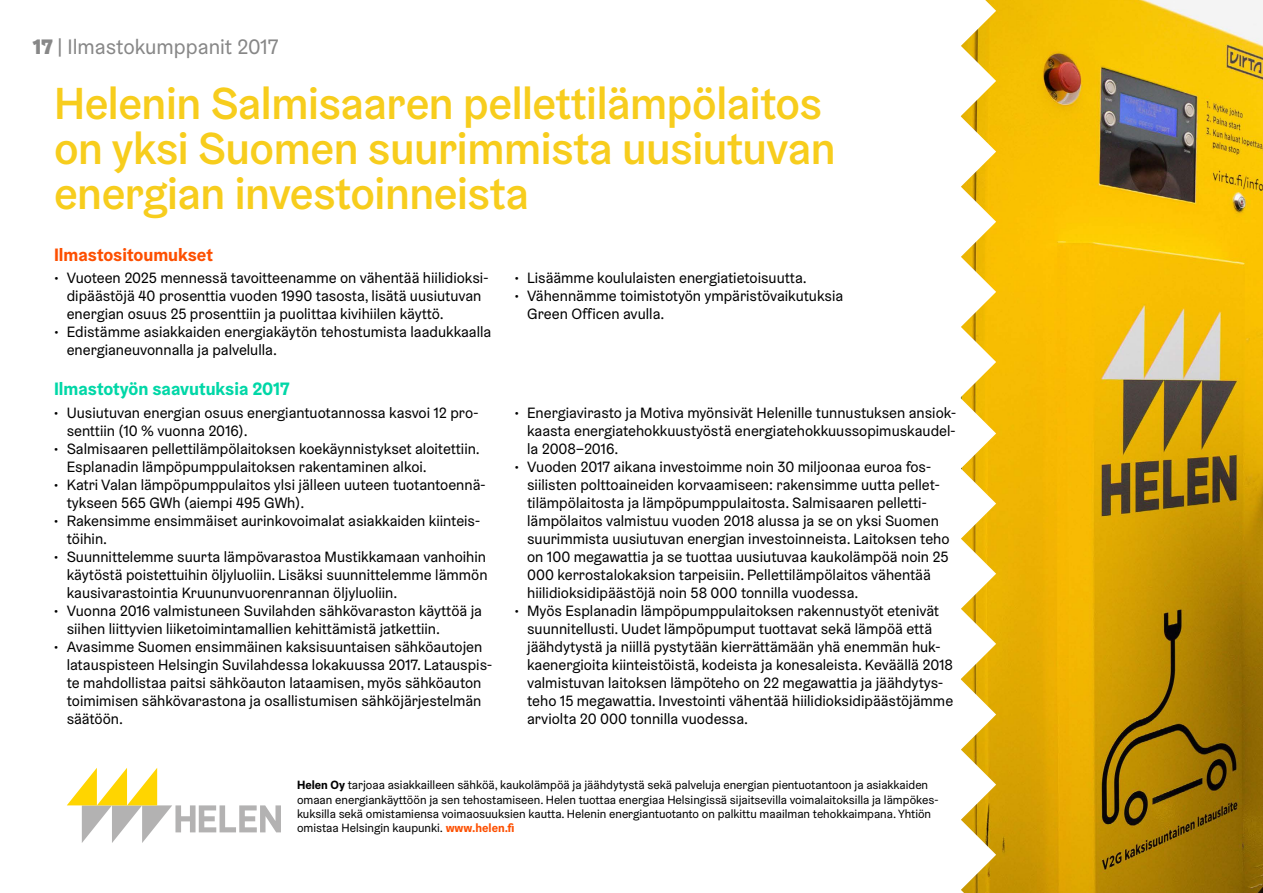
<style>
.page{position:relative;width:1263px;height:893px;background:#fff}
.page>*{position:absolute;margin:0;border:0;box-sizing:border-box;transform-origin:0 0}
.t1{font:500 45px/45px "Helsinki Grotesk";letter-spacing:-.01em;color:#f7cd1d}
.t2{font:21px "Helsinki Grotesk";color:#878787}
.t3{font:700 18px "Helsinki Grotesk";color:#00d7a7}
.t4{font:700 18px "Helsinki Grotesk";color:#fd4f00}
.t5{font:15px/18px "Helsinki Grotesk";color:#000}
.t6{font:12px "Helsinki Grotesk";color:#000}
.s1{font-weight:900}
.s2{font-weight:700}
.s3{font-weight:700;color:#fd4f00}
</style>
<div class="page">
<img style="left:996px;top:0;width:267px;height:893px">
<svg style="left:960px;top:397px;width:36px;height:278px"></svg>
<svg style="left:960px;top:675px;width:36px;height:218px"></svg>
<svg style="left:961px;top:0;width:35px;height:113px"></svg>
<svg style="left:960px;top:113px;width:36px;height:284px"></svg>
<svg style="left:67px;top:768px;width:214px;height:75px"></svg>
<h2 class="t2" style="left:33px;top:33px;width:247px"><span class="s1">17</span> | Ilmastokumppanit 2017</h2>
<h1 class="t1" style="left:54px;top:80px;width:783px">Helenin Salmisaaren pellettilämpölaitos on yksi Suomen suurimmista uusiutuvan energian investoinneista</h1>
<p class="t4" style="left:54px;top:243px;width:160px">Ilmastositoumukset</p>
<p class="t5" style="left:54px;top:269px;width:6px">•</p>
<p class="t5" style="left:67px;top:269px;width:423px">Vuoteen 2025 mennessä tavoitteenamme on vähentää hiilidioksi-</p>
<p class="t5" style="left:514px;top:269px;width:6px">•</p>
<p class="t5" style="left:527px;top:269px;width:281px">Lisäämme koululaisten energiatietoisuutta.</p>
<p class="t5" style="left:67px;top:287px;width:416px">dipäästöjä 40 prosenttia vuoden 1990 tasosta, lisätä uusiutuvan</p>
<p class="t5" style="left:514px;top:287px;width:6px">•</p>
<p class="t5" style="left:527px;top:287px;width:318px">Vähennämme toimistotyön ympäristövaikutuksia</p>
<p class="t5" style="left:54px;top:323px;width:6px">•</p>
<p class="t5" style="left:67px;top:305px;width:426px">energian osuus 25 prosenttiin ja puolittaa kivihiilen käyttö.<br>Edistämme asiakkaiden energiakäytön tehostumista laadukkaalla</p>
<p class="t5" style="left:527px;top:305px;width:139px">Green Officen avulla.</p>
<p class="t5" style="left:67px;top:341px;width:212px">energianeuvonnalla ja palvelulla.</p>
<p class="t3" style="left:54px;top:377px;width:237px">Ilmastotyön saavutuksia 2017</p>
<p class="t5" style="left:54px;top:404px;width:6px">•</p>
<p class="t5" style="left:67px;top:404px;width:413px">Uusiutuvan energian osuus energiantuotannossa kasvoi 12 pro-</p>
<p class="t5" style="left:514px;top:404px;width:6px">•</p>
<p class="t5" style="left:527px;top:404px;width:430px">Energiavirasto ja Motiva myönsivät Helenille tunnustuksen ansiok-</p>
<p class="t5" style="left:67px;top:422px;width:182px">senttiin (10 % vuonna 2016 .(</p>
<p class="t5" style="left:527px;top:422px;width:430px">kaasta energiatehokkuustyöstä energiatehokkuussopimuskaudel-</p>
<p class="t5" style="left:54px;top:440px;width:6px">•</p>
<p class="t5" style="left:67px;top:440px;width:415px">Salmisaaren pellettilämpölaitoksen koekäynnistykset aloitettiin.</p>
<p class="t5" style="left:527px;top:440px;width:93px">la 2008–2016.</p>
<p class="t5" style="left:54px;top:476px;width:6px">•</p>
<p class="t5" style="left:67px;top:458px;width:362px">Esplanadin lämpöpumppulaitoksen rakentaminen alkoi.</p>
<p class="t5" style="left:67px;top:494px;width:239px">tykseen 565 GWh (aiempi 495 GWh .(</p>
<p class="t5" style="left:67px;top:476px;width:420px">Katri Valan lämpöpumppulaitos ylsi jälleen uuteen tuotantoennä-</p>
<p class="t5" style="left:514px;top:458px;width:6px">•</p>
<p class="t5" style="left:527px;top:458px;width:405px">Vuoden 2017 aikana investoimme noin 30 miljoonaa euroa fos-</p>
<p class="t5" style="left:527px;top:476px;width:414px">siilisten polttoaineiden korvaamiseen: rakensimme uutta pellet-</p>
<p class="t5" style="left:527px;top:494px;width:401px">tilämpölaitosta ja lämpöpumppulaitosta. Salmisaaren pelletti-</p>
<p class="t5" style="left:54px;top:512px;width:6px">•</p>
<p class="t5" style="left:67px;top:512px;width:415px">Rakensimme ensimmäiset aurinkovoimalat asiakkaiden kiinteis-</p>
<p class="t5" style="left:527px;top:512px;width:413px">lämpölaitos valmistuu vuoden 2018 alussa ja se on yksi Suomen</p>
<p class="t5" style="left:54px;top:548px;width:6px">•</p>
<p class="t5" style="left:54px;top:602px;width:6px">•</p>
<p class="t5" style="left:67px;top:530px;width:42px">töihin.</p>
<p class="t5" style="left:67px;top:548px;width:421px">Suunnittelemme suurta lämpövarastoa Mustikkamaan vanhoihin</p>
<p class="t5" style="left:67px;top:566px;width:422px">käytöstä poistettuihin öljyluoliin. Lisäksi suunnittelemme lämmön kausivarastointia Kruununvuorenrannan öljyluoliin.<br>Vuonna 2016 valmistuneen Suvilahden sähkövaraston käyttöä ja</p>
<p class="t5" style="left:514px;top:602px;width:6px">•</p>
<p class="t5" style="left:527px;top:530px;width:424px">suurimmista uusiutuvan energian investoinneista. Laitoksen teho on 100 megawattia ja se tuottaa uusiutuvaa kaukolämpöä noin 25<br>000 kerrostalokaksion tarpeisiin. Pellettilämpölaitos vähentää hiilidioksidipäästöjä noin 58 000 tonnilla vuodessa.<br>Myös Esplanadin lämpöpumppulaitoksen rakennustyöt etenivät</p>
<p class="t5" style="left:54px;top:638px;width:6px">•</p>
<p class="t5" style="left:67px;top:620px;width:417px">siihen liittyvien liiketoimintamallien kehittämistä jatkettiin.<br>Avasimme Suomen ensimmäinen kaksisuuntaisen sähköautojen</p>
<p class="t5" style="left:67px;top:656px;width:427px">latauspisteen Helsingin Suvilahdessa lokakuussa 2017. Latauspis-</p>
<p class="t5" style="left:67px;top:692px;width:416px">toimimisen sähkövarastona ja osallistumisen sähköjärjestelmän säätöön.</p>
<p class="t5" style="left:67px;top:674px;width:416px">te mahdollistaa paitsi sähköauton lataamisen, myös sähköauton</p>
<p class="t5" style="left:527px;top:620px;width:406px">suunnitellusti. Uudet lämpöpumput tuottavat sekä lämpöä että</p>
<p class="t5" style="left:527px;top:656px;width:427px">kaenergioita kiinteistöistä, kodeista ja konesaleista. Keväällä 2018</p>
<p class="t5" style="left:527px;top:638px;width:415px">jäähdytystä ja niillä pystytään kierrättämään yhä enemmän huk-</p>
<p class="t5" style="left:527px;top:674px;width:418px">valmistuvan laitoksen lämpöteho on 22 megawattia ja jäähdytys-</p>
<p class="t5" style="left:527px;top:710px;width:222px">arviolta 20 000 tonnilla vuodessa.</p>
<p class="t5" style="left:527px;top:692px;width:428px">teho 15 megawattia. Investointi vähentää hiilidioksidipäästöjämme</p>
<p class="t6" style="left:297px;top:777px;width:633px"><span class="s2">Helen Oy</span> tarjoaa asiakkailleen sähköä, kaukolämpöä ja jäähdytystä sekä palveluja energian pientuotantoon ja asiakkaiden</p>
<p class="t6" style="left:297px;top:806px;width:636px">kuksilla sekä omistamiensa voimaosuuksien kautta. Helenin energiantuotanto on palkittu maailman tehokkaimpana.Yhtiön</p>
<p class="t6" style="left:297px;top:792px;width:643px">omaan energiankäyttöön ja sen tehostamiseen. Helen tuottaa energiaa Helsingissä sijaitsevilla voimalaitoksilla ja lämpökes-</p>
<p class="t6" style="left:297px;top:821px;width:219px">omistaa Helsingin kaupunki. <span class="s3">www.helen f i.</span></p>
</div>
